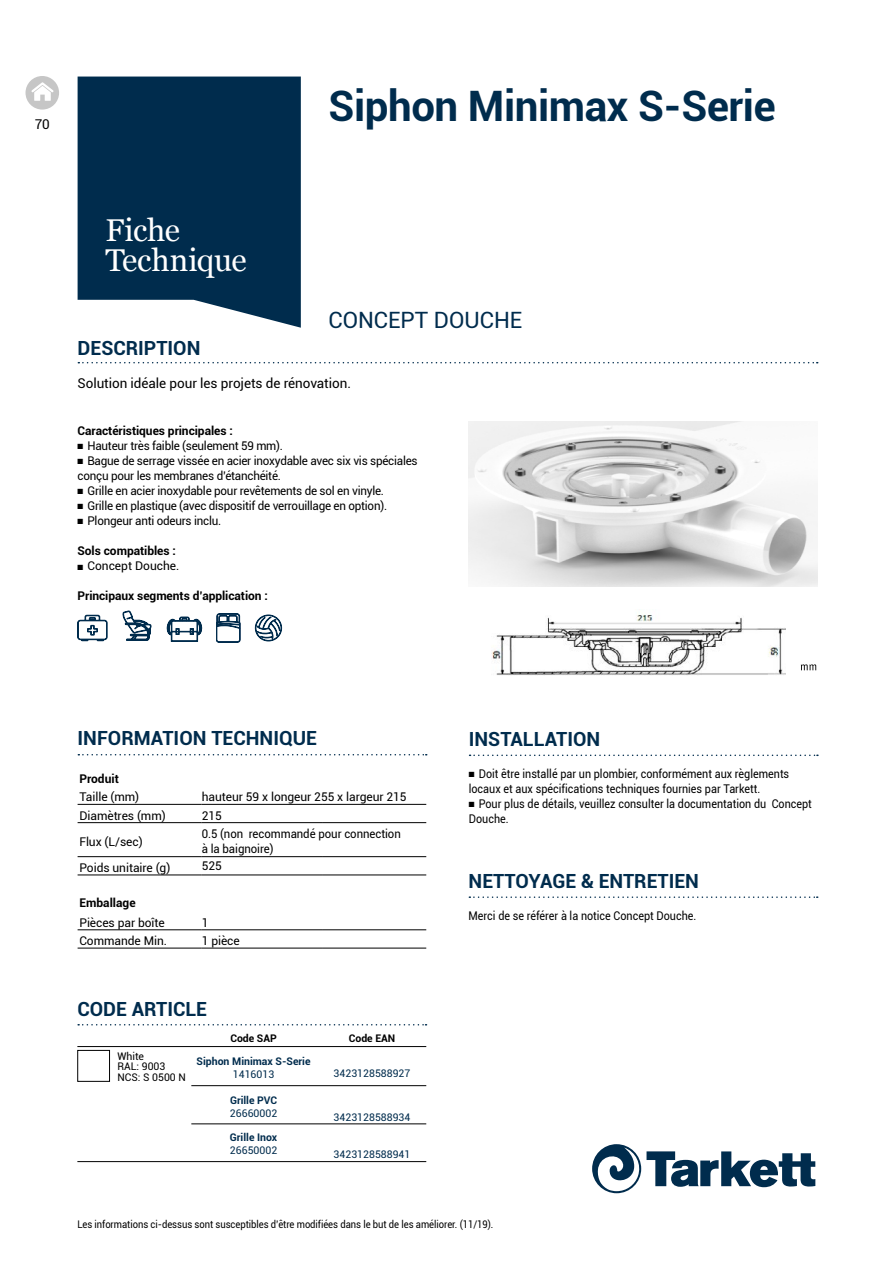
<style>
.page{position:relative;width:893px;height:1263px;background:#fff}
.page>*{position:absolute;margin:0;border:0;box-sizing:border-box;transform-origin:0 0}
.t1{font:700 42px "Roboto";letter-spacing:-.01em;color:#002c4d}
.t2{font:31.5px/30px "Georgia";letter-spacing:-.01em;color:#fff}
.t3{font:22.5px "Roboto";color:#002c4d}
.t4{font:700 19.5px "Roboto";color:#002c4d}
.t5{font:13.5px "Roboto";letter-spacing:-.005em;color:#000}
.t6{font:12px/15px "Roboto";letter-spacing:-.005em;color:#000}
.t7{font:12px/15px "Roboto";letter-spacing:-.005em;color:#000;scale:.9 1}
.t8{font:700 12px "Roboto";letter-spacing:-.005em;color:#000}
.t9{font:12px/15px "Roboto";letter-spacing:-.005em;color:#000;scale:.95 1}
.t10{font:10.5px "Roboto";letter-spacing:-.005em;color:#000;scale:.9 1}
.t11{font:10.5px "Roboto";color:#002c4d}
.t12{font:700 10.5px "Roboto";color:#002c4d}
.t13{font:10.5px/10.5px "Roboto";letter-spacing:-.005em;color:#000}
.t14{font:700 10.5px "Roboto";color:#000}
</style>
<div class="page">
<svg style="left:592px;top:1144px;width:223px;height:49px"></svg>
<svg style="left:78px;top:362px;width:740px;height:1px"></svg>
<svg style="left:78px;top:77px;width:223px;height:251px;background:#153e5c"></svg>
<svg style="left:77px;top:615px;width:30px;height:26px"></svg>
<svg style="left:166px;top:617px;width:36px;height:25px"></svg>
<svg style="left:122px;top:610px;width:29px;height:31px"></svg>
<svg style="left:216px;top:613px;width:24px;height:29px"></svg>
<svg style="left:255px;top:615px;width:27px;height:26px"></svg>
<svg style="left:801px;top:664px;width:15px;height:6px"></svg>
<img style="left:469px;top:421px;width:348px;height:166px">
<img style="left:491px;top:615px;width:294px;height:61px">
<svg style="left:78px;top:754px;width:349px;height:1px"></svg>
<svg style="left:470px;top:754px;width:348px;height:2px"></svg>
<svg style="left:469px;top:896px;width:349px;height:2px"></svg>
<svg style="left:78px;top:1024px;width:348px;height:1px"></svg>
<hr style="left:78px;top:804px;width:124px;height:1px;background:#000">
<hr style="left:202px;top:804px;width:121px;height:1px;background:#000">
<hr style="left:323px;top:804px;width:103px;height:1px;background:#000">
<hr style="left:78px;top:822px;width:124px;height:1px;background:#000">
<hr style="left:202px;top:822px;width:121px;height:1px;background:#000">
<hr style="left:323px;top:822px;width:103px;height:1px;background:#000">
<hr style="left:78px;top:856px;width:124px;height:1px;background:#000">
<hr style="left:202px;top:856px;width:121px;height:1px;background:#000">
<hr style="left:323px;top:856px;width:103px;height:1px;background:#000">
<hr style="left:78px;top:875px;width:124px;height:1px;background:#000">
<hr style="left:202px;top:875px;width:121px;height:1px;background:#000">
<hr style="left:323px;top:875px;width:103px;height:1px;background:#000">
<hr style="left:78px;top:929px;width:124px;height:1px;background:#000">
<hr style="left:202px;top:929px;width:121px;height:1px;background:#000">
<hr style="left:323px;top:929px;width:103px;height:1px;background:#000">
<hr style="left:78px;top:948px;width:124px;height:1px;background:#000">
<hr style="left:202px;top:948px;width:121px;height:1px;background:#000">
<hr style="left:323px;top:948px;width:103px;height:1px;background:#000">
<div style="left:77px;top:1050px;width:33px;height:31px;border:1px solid #000"></div>
<hr style="left:77px;top:1046px;width:349px;height:1px;background:#000">
<hr style="left:77px;top:1161px;width:349px;height:1px;background:#000">
<hr style="left:191px;top:1123px;width:235px;height:1px;background:#000">
<hr style="left:191px;top:1085px;width:235px;height:1px;background:#000">
<svg style="left:26px;top:76px;width:33px;height:34px"></svg>
<p class="t5" style="left:35px;top:114px;width:17px">70</p>
<h1 class="t1" style="left:328px;top:76px;width:449px">Siphon Minimax S-Serie</h1>
<h2 class="t2" style="left:105px;top:214px;width:143px">Fiche<br>Technique</h2>
<h3 class="t4" style="left:78px;top:334px;width:124px">DESCRIPTION</h3>
<h3 class="t3" style="left:328px;top:304px;width:195px">CONCEPT DOUCHE</h3>
<p class="t5" style="left:78px;top:374px;width:275px">Solution idéale pour les projets de rénovation.</p>
<p class="t8" style="left:78px;top:422px;width:157px">Caractéristiques principales :</p>
<p class="t6" style="left:78px;top:438px;width:207px">■ Hauteur très faible (seulement 59 mm).</p>
<p class="t6" style="left:78px;top:453px;width:342px">■ Bague de serrage vissée en acier inoxydable avec six vis spéciales conçu pour les membranes d’étanchéité.</p>
<p class="t6" style="left:78px;top:483px;width:308px">■ Grille en acier inoxydable pour revêtements de sol en vinyle.</p>
<p class="t6" style="left:78px;top:498px;width:311px">■ Grille en plastique (avec dispositif de verrouillage en option).</p>
<p class="t6" style="left:78px;top:513px;width:145px">■ Plongeur anti odeurs inclu.</p>
<p class="t8" style="left:78px;top:542px;width:100px">Sols compatibles :</p>
<p class="t6" style="left:78px;top:558px;width:103px">■ Concept Douche.</p>
<p class="t8" style="left:78px;top:587px;width:192px">Principaux segments d’application :</p>
<h3 class="t4" style="left:78px;top:725px;width:241px">INFORMATION TECHNIQUE</h3>
<h3 class="t4" style="left:469px;top:725px;width:133px">INSTALLATION</h3>
<p class="t7" style="left:469px;top:766px;width:358px">■ Doit être installé par un plombier, conformément aux règlements locaux et aux spécifications techniques fournies par Tarkett.</p>
<p class="t7" style="left:469px;top:796px;width:383px">■ Pour plus de détails, veuillez consulter la documentation du Concept<br>Douche.</p>
<p class="t8" style="left:79px;top:770px;width:41px">Produit</p>
<p class="t6" style="left:79px;top:789px;width:61px">Taille (mm)</p>
<p class="t6" style="left:202px;top:789px;width:206px">hauteur 59 x longeur 255 x largeur 215</p>
<p class="t6" style="left:79px;top:807px;width:88px">Diamètres (mm)</p>
<p class="t6" style="left:202px;top:807px;width:22px">215</p>
<p class="t6" style="left:79px;top:834px;width:65px">Flux (L/sec)</p>
<p class="t9" style="left:202px;top:826px;width:211px">0.5 (non recommandé pour connection à la baignoire)</p>
<p class="t6" style="left:79px;top:860px;width:92px">Poids unitaire (g)</p>
<p class="t6" style="left:202px;top:858px;width:22px">525</p>
<p class="t8" style="left:79px;top:894px;width:58px">Emballage</p>
<p class="t6" style="left:79px;top:914px;width:87px">Pièces par boîte</p>
<p class="t6" style="left:202px;top:914px;width:8px">1</p>
<p class="t6" style="left:79px;top:933px;width:89px">Commande Min.</p>
<p class="t6" style="left:202px;top:933px;width:40px">1 pièce</p>
<h3 class="t4" style="left:469px;top:867px;width:232px">NETTOYAGE &amp; ENTRETIEN</h3>
<p class="t7" style="left:469px;top:908px;width:255px">Merci de se référer à la notice Concept Douche.</p>
<h3 class="t4" style="left:77px;top:995px;width:131px">CODE ARTICLE</h3>
<p class="t14" style="left:230px;top:1031px;width:48px">Code SAP</p>
<p class="t14" style="left:349px;top:1031px;width:48px">Code EAN</p>
<p class="t13" style="left:117px;top:1050px;width:70px">White<br>RAL: 9003<br>NCS: S 0500 N</p>
<p class="t12" style="left:197px;top:1054px;width:115px">Siphon Minimax S-Serie</p>
<p class="t11" style="left:233px;top:1067px;width:43px">1416013</p>
<p class="t12" style="left:230px;top:1093px;width:49px">Grille PVC</p>
<p class="t11" style="left:230px;top:1106px;width:49px">26660002</p>
<p class="t12" style="left:230px;top:1130px;width:49px">Grille Inox</p>
<p class="t11" style="left:230px;top:1143px;width:49px">26650002</p>
<p class="t11" style="left:334px;top:1066px;width:78px">3423128588927</p>
<p class="t11" style="left:334px;top:1110px;width:78px">3423128588934</p>
<p class="t11" style="left:334px;top:1147px;width:78px">3423128588941</p>
<p class="t10" style="left:77px;top:1217px;width:464px">Les informations ci-dessus sont susceptibles d’être modifiées dans le but de les améliorer. (11/19).</p>
</div>
